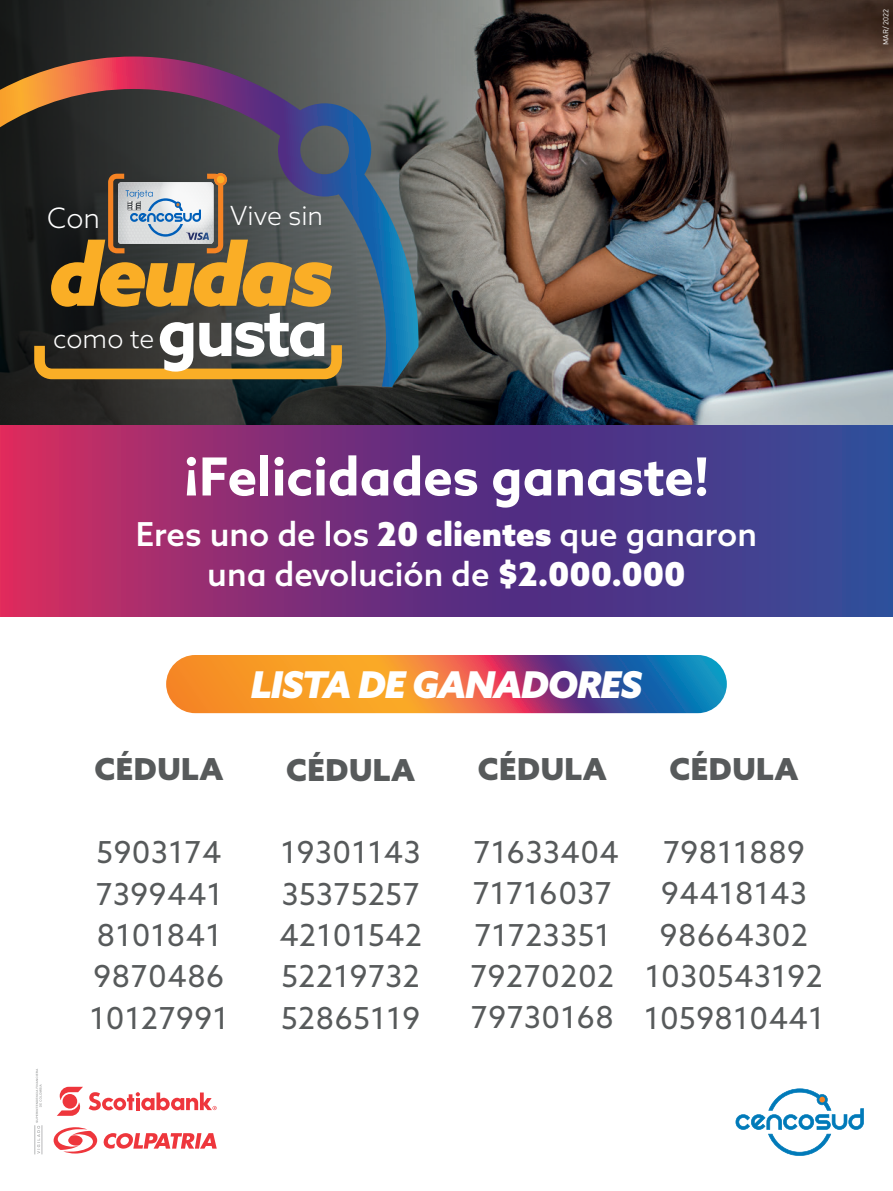
<style>
.page{position:relative;width:893px;height:1191px;background:#fff}
.page>*{position:absolute;margin:0;border:0;box-sizing:border-box;transform-origin:0 0}
.t1{font:italic 900 86.55px "Azo Sans";letter-spacing:-.05em;color:#faae26}
.t2{font:700 52.5px "Azo Sans";color:#fff}
.t3{font:italic 900 36.9px "Azo Sans";letter-spacing:-.025em;color:#fff}
.t4{font:500 33px/39.6px "Azo Sans";color:#fff;text-align:center}
.t5{font:30.3px/41.4px "Azo Sans";letter-spacing:.02em;color:#575a5b}
.t6{font:900 30.3px "Azo Sans";letter-spacing:.02em;color:#575a5b}
.t7{font:300 28.05px "Azo Sans";color:#fff}
.t8{font:300 26.4px "Azo Sans";color:#fff}
.t9{font:7.35px "DIN Pro";color:#fff}
.s1{font-weight:900}
</style>
<div class="page">
<img style="left:536px;top:0;width:357px;height:426px">
<svg style="left:0;top:0;width:536px;height:426px;background:#514e4a"></svg>
<svg style="left:0;top:57px;width:418px;height:330px;background:#45464e"></svg>
<svg style="left:34px;top:312px;width:308px;height:67px"></svg>
<svg style="left:108px;top:173px;width:119px;height:80px;background:#a4a09b"></svg>
<svg style="left:54px;top:1127px;width:43px;height:26px"></svg>
<svg style="left:103px;top:1133px;width:114px;height:15px"></svg>
<svg style="left:89px;top:1092px;width:128px;height:18px"></svg>
<svg style="left:57px;top:1086px;width:26px;height:29px"></svg>
<div style="left:63px;top:1094px;width:14px;height:14px;background:#ee363c;border-radius:50%"></div>
<svg style="left:736px;top:1088px;width:128px;height:68px"></svg>
<svg style="left:34px;top:1069px;width:8px;height:85px"></svg>
<svg style="left:166px;top:655px;width:561px;height:58px;background:#b07758"></svg>
<svg style="left:0;top:426px;width:893px;height:190px;background:#6e337e"></svg>
<p class="t9" style="left:880px;top:45px;width:38px;rotate:-90deg">MAR/ 2022</p>
<p class="t7" style="left:47px;top:199px;width:54px">Con</p>
<p class="t8" style="left:230px;top:198px;width:94px">Vive sin</p>
<h1 class="t1" style="left:49px;top:217px;width:287px">deudas</h1>
<p class="t8" style="left:53px;top:321px;width:103px">como te</p>
<h2 class="t2" style="left:184px;top:442px;width:527px">¡Felicidades ganaste!</h2>
<p class="t4" style="left:136px;top:514px;width:623px">Eres uno de los <span class="s1">20 clientes</span> que ganaron una devolución de <span class="s1">$2.000.000</span></p>
<p class="t6" style="left:95px;top:749px;width:130px">CÉDULA</p>
<p class="t5" style="left:90px;top:831px;width:140px">5903174<br>7399441<br>8101841<br>9870486<br>10127991</p>
<p class="t3" style="left:251px;top:660px;width:393px">LISTA DE GANADORES</p>
<p class="t6" style="left:286px;top:749px;width:130px">CÉDULA</p>
<p class="t6" style="left:478px;top:749px;width:130px">CÉDULA</p>
<p class="t6" style="left:670px;top:749px;width:130px">CÉDULA</p>
<p class="t5" style="left:279px;top:831px;width:144px;text-align:justify">19301143<br>35375257<br>42101542<br>52219732<br>52865119</p>
<p class="t5" style="left:470px;top:831px;width:150px">71633404<br>71716037<br>71723351<br>79270202<br>79730168</p>
<p class="t5" style="left:644px;top:831px;width:181px;text-align:center">79811889<br>94418143<br>98664302<br>1030543192<br>1059810441</p>
</div>
